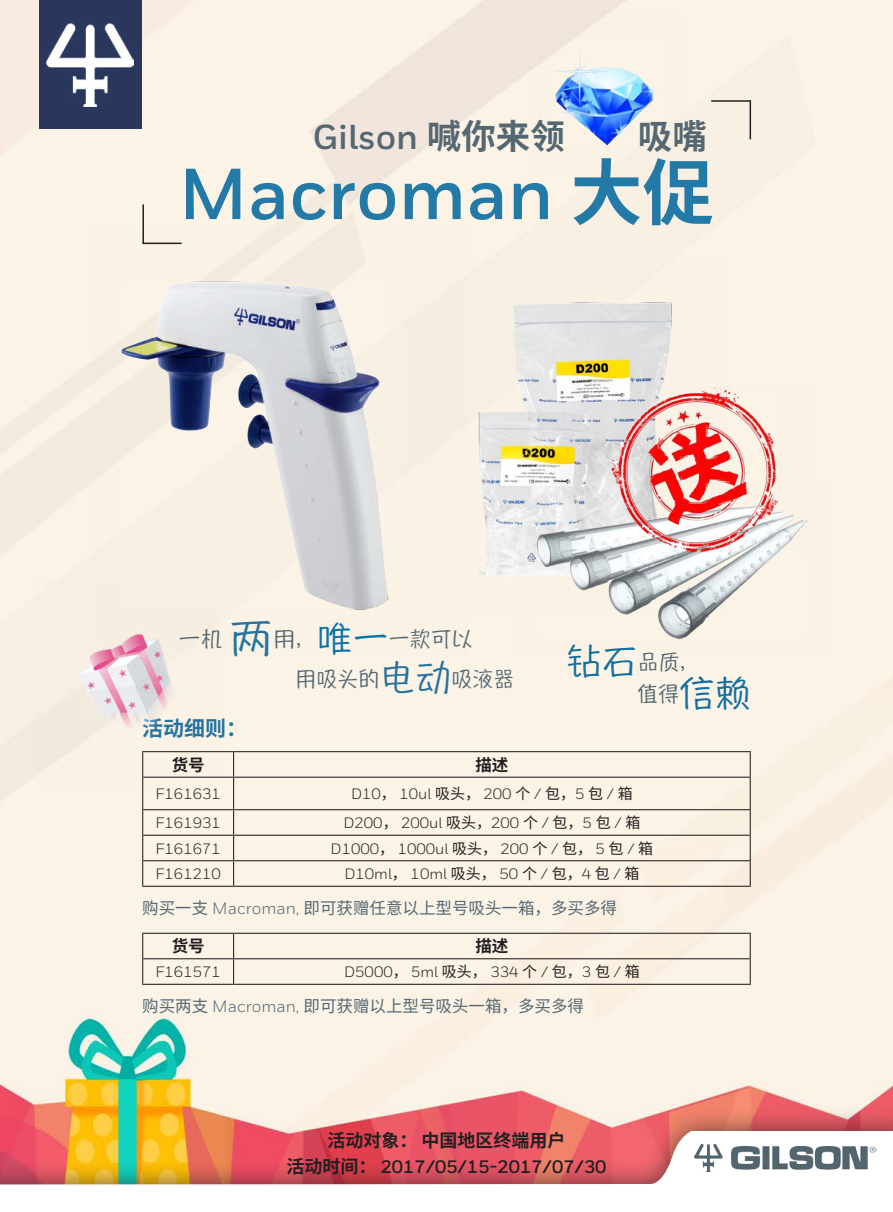
<style>
.page{position:relative;width:893px;height:1212px;background:#fff}
.page>*{position:absolute;margin:0;border:0;box-sizing:border-box;transform-origin:0 0}
.t1{font:700 72px "Honeywell Sans";color:#247aa7}
.t2{font:700 34.5px "Honeywell Sans";color:#556872}
.t3{font:700 34.5px "Source Han Sans CN";color:#556872}
.t4{font:21px "Hannotate SC W5";color:#546872;scale:1.06 1}
.t5{font:21px "Hannotate SC W5";color:#4d636d}
.t6{font:21px "Hannotate SC W5";color:#546872}
.t7{font:700 21px "Source Han Sans CN";color:#26749f}
.t8{font:700 18px "Honeywell Sans";color:#231f20}
.t9{font:700 18px "Source Han Sans CN";color:#231f20}
.t10{font:16.5px "Source Han Sans CN";color:#556872}
.t11{font:700 16.5px "Source Han Sans CN";color:#231f20}
.t12{font:15px "Honeywell Sans";color:#231f20}
.s1{font-family:"Source Han Sans CN"}
.s2{font-size:40.5px;color:#26749f}
.s3{font-size:36px;color:#0975a7}
.s4{font-size:36px;color:#26749f}
.s5{font-size:36px;color:#126f9e}
.s6{font-family:"Honeywell Sans"}
</style>
<div class="page">
<img style="left:0;top:0;width:893px;height:1107px">
<hr style="left:142px;top:751px;width:92px;height:1px;background:#231f20">
<hr style="left:234px;top:751px;width:517px;height:1px;background:#231f20">
<svg style="left:233px;top:752px;width:1px;height:25px"></svg>
<svg style="left:750px;top:752px;width:1px;height:25px"></svg>
<hr style="left:142px;top:777px;width:92px;height:1px;background:#231f20">
<hr style="left:142px;top:778px;width:1px;height:31px;background:#231f20">
<hr style="left:234px;top:777px;width:517px;height:1px;background:#231f20">
<hr style="left:233px;top:778px;width:1px;height:31px;background:#231f20">
<hr style="left:750px;top:778px;width:1px;height:31px;background:#231f20">
<hr style="left:142px;top:809px;width:92px;height:1px;background:#231f20">
<hr style="left:234px;top:809px;width:517px;height:1px;background:#231f20">
<hr style="left:142px;top:835px;width:92px;height:1px;background:#231f20">
<hr style="left:234px;top:835px;width:517px;height:1px;background:#231f20">
<hr style="left:142px;top:860px;width:92px;height:1px;background:#231f20">
<svg style="left:142px;top:810px;width:1px;height:76px"></svg>
<hr style="left:234px;top:860px;width:517px;height:1px;background:#231f20">
<svg style="left:233px;top:810px;width:1px;height:76px"></svg>
<svg style="left:750px;top:810px;width:1px;height:76px"></svg>
<hr style="left:142px;top:886px;width:92px;height:1px;background:#231f20">
<hr style="left:234px;top:886px;width:517px;height:1px;background:#231f20">
<hr style="left:142px;top:933px;width:92px;height:1px;background:#231f20">
<hr style="left:234px;top:933px;width:517px;height:1px;background:#231f20">
<hr style="left:142px;top:958px;width:92px;height:1px;background:#231f20">
<svg style="left:142px;top:934px;width:1px;height:50px"></svg>
<hr style="left:234px;top:958px;width:517px;height:1px;background:#231f20">
<svg style="left:233px;top:934px;width:1px;height:50px"></svg>
<svg style="left:750px;top:934px;width:1px;height:50px"></svg>
<hr style="left:142px;top:984px;width:92px;height:1px;background:#231f20">
<hr style="left:234px;top:984px;width:517px;height:1px;background:#231f20">
<img style="left:34px;top:580px;width:185px;height:207px">
<hr style="left:711px;top:100px;width:39px;height:2px;background:#231f20">
<hr style="left:750px;top:100px;width:1px;height:39px;background:#231f20">
<hr style="left:142px;top:204px;width:2px;height:40px;background:#231f20">
<img style="left:92px;top:228px;width:376px;height:428px">
<img style="left:530px;top:12px;width:154px;height:164px">
<img style="left:402px;top:259px;width:327px;height:354px">
<img style="left:513px;top:479px;width:314px;height:175px">
<img style="left:573px;top:387px;width:242px;height:165px">
<div style="left:0;top:1107px;width:893px;height:105px;background:#231f20;opacity:.67"></div>
<svg style="left:0;top:1131px;width:893px;height:81px"></svg>
<img style="left:694px;top:1143px;width:183px;height:28px">
<div style="left:39px;top:0;width:103px;height:128px;background:#29375c"></div>
<img style="left:46px;top:24px;width:87px;height:83px">
<p class="t2" style="left:313px;top:116px;width:254px">Gilson <span class="s1">喊你来领</span></p>
<p class="t3" style="left:638px;top:117px;width:70px">吸嘴</p>
<p class="t1" style="left:179px;top:150px;width:537px">Macroman <span class="s1">大促</span></p>
<p class="t4" style="left:179px;top:625px;width:279px">一机<span class="s2">两</span>用，<span class="s3">唯一</span>一款可以</p>
<p class="t6" style="left:295px;top:665px;width:220px">用吸头的<span class="s4">电动</span>吸液器</p>
<p class="t5" style="left:566px;top:648px;width:136px"><span class="s5">钻石</span>品质，</p>
<p class="t5" style="left:637px;top:680px;width:115px">值得<span class="s5">信赖</span></p>
<p class="t7" style="left:142px;top:716px;width:106px">活动细则：</p>
<p class="t11" style="left:172px;top:755px;width:34px">货号</p>
<p class="t11" style="left:475px;top:755px;width:34px">描述</p>
<p class="t12" style="left:155px;top:785px;width:67px">F161631</p>
<p class="t12" style="left:351px;top:785px;width:283px">D10<span class="s1">，</span> 10ul <span class="s1">吸头，</span> 200 <span class="s1">个</span> / <span class="s1">包，</span>5 <span class="s1">包</span> / <span class="s1">箱</span></p>
<p class="t12" style="left:155px;top:814px;width:67px">F161931</p>
<p class="t12" style="left:343px;top:814px;width:299px">D200<span class="s1">，</span> 200ul <span class="s1">吸头，</span>200 <span class="s1">个</span> / <span class="s1">包，</span>5 <span class="s1">包</span> / <span class="s1">箱</span></p>
<p class="t12" style="left:155px;top:839px;width:67px">F161671</p>
<p class="t12" style="left:331px;top:839px;width:324px">D1000<span class="s1">，</span> 1000ul <span class="s1">吸头，</span> 200 <span class="s1">个</span> / <span class="s1">包，</span> 5 <span class="s1">包</span> / <span class="s1">箱</span></p>
<p class="t12" style="left:155px;top:865px;width:67px">F161210</p>
<p class="t12" style="left:344px;top:865px;width:297px">D10ml<span class="s1">，</span> 10ml <span class="s1">吸头，</span> 50 <span class="s1">个</span> / <span class="s1">包，</span>4 <span class="s1">包</span> / <span class="s1">箱</span></p>
<p class="t10" style="left:142px;top:899px;width:476px">购买一支 <span class="s6">Macroman,</span> 即可获赠任意以上型号吸头一箱，多买多得</p>
<p class="t11" style="left:172px;top:937px;width:34px">货号</p>
<p class="t11" style="left:475px;top:937px;width:34px">描述</p>
<p class="t12" style="left:155px;top:963px;width:67px">F161571</p>
<p class="t12" style="left:344px;top:963px;width:297px">D5000<span class="s1">，</span> 5ml <span class="s1">吸头，</span> 334 <span class="s1">个</span> / <span class="s1">包，</span>3 <span class="s1">包</span> / <span class="s1">箱</span></p>
<p class="t10" style="left:142px;top:997px;width:443px">购买两支 <span class="s6">Macroman,</span> 即可获赠以上型号吸头一箱，多买多得</p>
<p class="t9" style="left:327px;top:1130px;width:240px">活动对象：中国地区终端用户</p>
<p class="t8" style="left:286px;top:1156px;width:322px"><span class="s1">活动时间：</span> 2017/05/15-2017/07/30</p>
</div>
